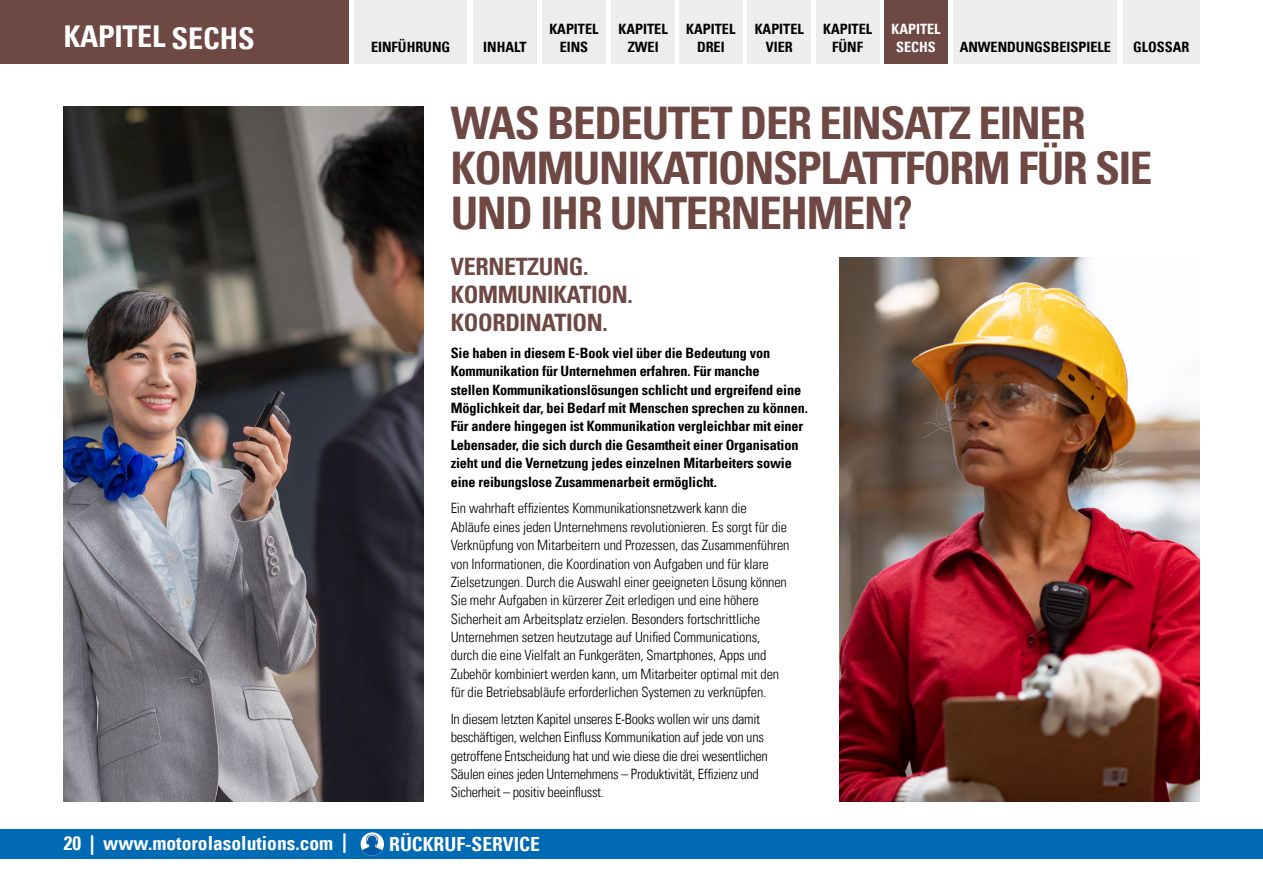
<style>
.page{position:relative;width:1263px;height:893px;background:#fff}
.page>*{position:absolute;margin:0;border:0;box-sizing:border-box;transform-origin:0 0}
.t1{font:700 condensed 45px/45px "Univers LT";letter-spacing:-.03em;color:#6e4842}
.t2{font:700 condensed 30px "Univers LT";letter-spacing:-.01em;color:#fff}
.t3{font:700 condensed 24px/28.2px "Univers LT";letter-spacing:-.015em;color:#6e4842}
.t4{font:700 condensed 19.5px "Univers LT";color:#fff}
.t5{font:300 condensed 14.25px/18.3px "Univers LT";letter-spacing:-.01em;color:#000}
.t6{font:700 condensed 14.25px/18.3px "Univers LT";letter-spacing:-.01em;color:#000;text-align:center}
.t7{font:700 condensed 14.25px "Univers LT";color:#fff}
</style>
<div class="page">
<div style="left:0;top:0;width:349px;height:64px;background:#6e4842"></div>
<div style="left:542px;top:0;width:64px;height:64px;background:#ededed"></div>
<div style="left:473px;top:0;width:64px;height:64px;background:#ededed"></div>
<div style="left:611px;top:0;width:64px;height:64px;background:#ededed"></div>
<div style="left:679px;top:0;width:64px;height:64px;background:#ededed"></div>
<div style="left:747px;top:0;width:64px;height:64px;background:#ededed"></div>
<div style="left:816px;top:0;width:63px;height:64px;background:#ededed"></div>
<div style="left:884px;top:0;width:64px;height:64px;background:#6e4842"></div>
<div style="left:953px;top:0;width:164px;height:64px;background:#ededed"></div>
<div style="left:1123px;top:0;width:76px;height:64px;background:#ededed"></div>
<div style="left:355px;top:0;width:112px;height:64px;background:#ededed"></div>
<div style="left:457px;top:829px;width:806px;height:30px;background:#006ab4"></div>
<div style="left:0;top:829px;width:617px;height:30px;background:#006ab4"></div>
<svg style="left:361px;top:832px;width:23px;height:24px"></svg>
<img style="left:361px;top:834px;width:23px;height:22px">
<img style="left:64px;top:106px;width:359px;height:695px">
<img style="left:839px;top:257px;width:360px;height:544px">
<h2 class="t2" style="left:64px;top:18px;width:192px">KAPITEL SECHS</h2>
<p class="t6" style="left:549px;top:20px;width:51px">KAPITEL</p>
<p class="t6" style="left:619px;top:20px;width:51px">KAPITEL<br>ZWEI</p>
<p class="t6" style="left:686px;top:20px;width:51px">KAPITEL<br>DREI</p>
<p class="t6" style="left:755px;top:20px;width:51px">KAPITEL<br>VIER</p>
<p class="t6" style="left:823px;top:20px;width:51px">KAPITEL<br>FÜNF</p>
<p class="t7" style="left:891px;top:20px;width:51px">KAPITEL</p>
<p class="t6" style="left:371px;top:38px;width:81px">EINFÜHRUNG</p>
<p class="t7" style="left:896px;top:38px;width:41px">SECHS</p>
<p class="t6" style="left:960px;top:38px;width:153px">ANWENDUNGSBEISPIELE</p>
<p class="t6" style="left:1133px;top:38px;width:58px">GLOSSAR</p>
<p class="t6" style="left:483px;top:38px;width:45px">INHALT</p>
<p class="t6" style="left:560px;top:38px;width:30px">EINS</p>
<h1 class="t1" style="left:451px;top:100px;width:703px">WAS BEDEUTET DER EINSATZ EINER<br>KOMMUNIKATIONSPLATTFORM FÜR SIE<br>UND IHR UNTERNEHMEN?</h1>
<h3 class="t3" style="left:451px;top:252px;width:183px">VERNETZUNG.<br>KOMMUNIKATION.<br>KOORDINATION.</h3>
<p class="t6" style="left:451px;top:344px;width:359px;text-align:left">Sie haben in diesem E-Book viel über die Bedeutung von Kommunikation für Unternehmen erfahren. Für manche<br>stellen Kommunikationslösungen schlicht und ergreifend eine Möglichkeit dar, bei Bedarf mit Menschen sprechen zu können.<br>Für andere hingegen ist Kommunikation vergleichbar mit einer Lebensader, die sich durch die Gesamtheit einer Organisation zieht und die Vernetzung jedes einzelnen Mitarbeiters sowie eine reibungslose Zusammenarbeit ermöglicht.</p>
<p class="t5" style="left:451px;top:499px;width:340px">Ein wahrhaft effizientes Kommunikationsnetzwerk kann die Abläufe eines jeden Unternehmens revolutionieren. Es sorgt für die Verknüpfung von Mitarbeitern und Prozessen, das Zusammenführen von Informationen, die Koordination von Aufgaben und für klare Zielsetzungen. Durch die Auswahl einer geeigneten Lösung können Sie mehr Aufgaben in kürzerer Zeit erledigen und eine höhere Sicherheit am Arbeitsplatz erzielen. Besonders fortschrittliche Unternehmen setzen heutzutage auf Unified Communications, durch die eine Vielfalt an Funkgeräten, Smartphones, Apps und Zubehör kombiniert werden kann, um Mitarbeiter optimal mit den für die Betriebsabläufe erforderlichen Systemen zu verknüpfen.</p>
<p class="t5" style="left:451px;top:710px;width:318px">In diesem letzten Kapitel unseres E-Books wollen wir uns damit beschäftigen, welchen Einfluss Kommunikation auf jede von uns getroffene Entscheidung hat und wie diese die drei wesentlichen Säulen eines jeden Unternehmens – Produktivität, Effizienz und Sicherheit – positiv beeinflusst.</p>
<h3 class="t4" style="left:64px;top:831px;width:285px">20 | www.motorolasolutions.com |</h3>
<h3 class="t4" style="left:389px;top:832px;width:152px">RÜCKRUF-SERVICE</h3>
</div>
